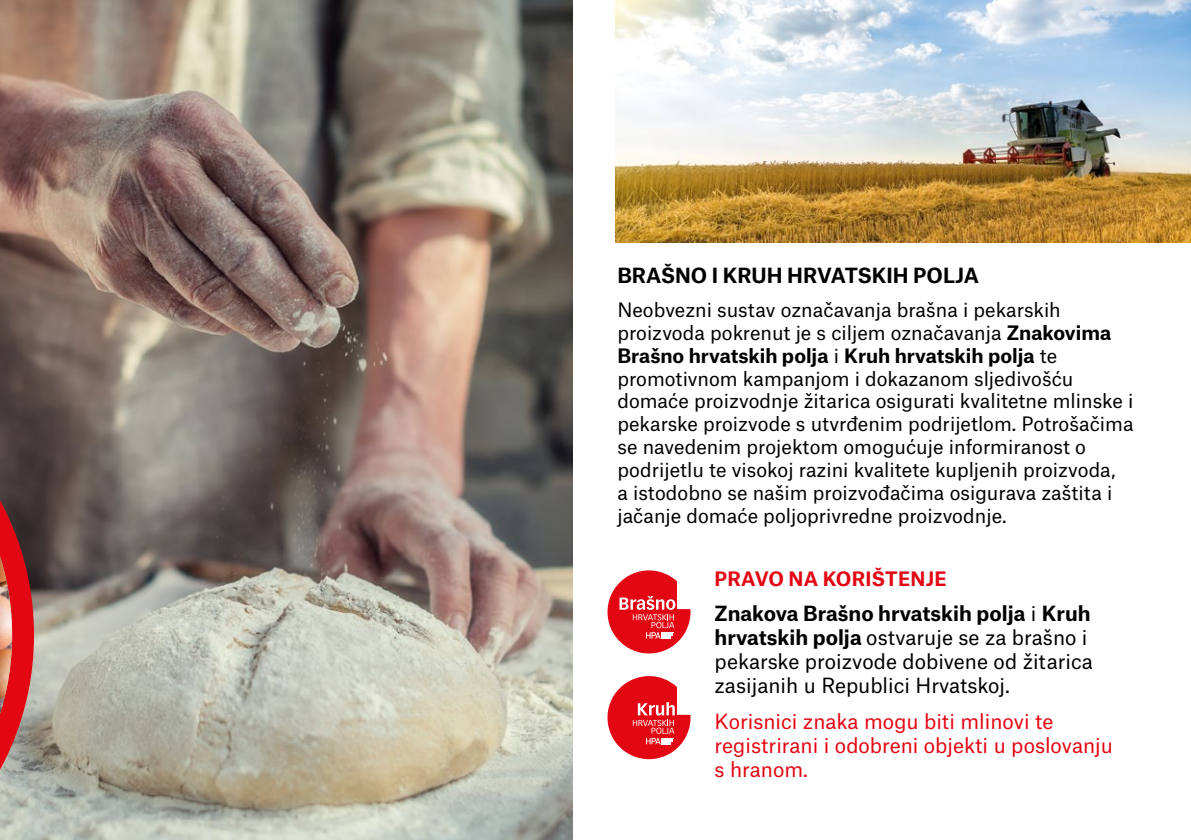
<style>
.page{position:relative;width:1191px;height:840px;background:#fff}
.page>*{position:absolute;margin:0;border:0;box-sizing:border-box;transform-origin:0 0}
.t1{font:20px/24px "Atlas Grotesk";color:#000}
.t2{font:20px/24px "Atlas Grotesk";color:#e30613}
.t3{font:700 20px "Atlas Grotesk";color:#000}
.t4{font:19px/22.8px "Atlas Grotesk";color:#000}
.t5{font:700 19px "Atlas Grotesk";letter-spacing:.01em;color:#e30613}
.s1{font-weight:700}
</style>
<div class="page">
<svg style="left:607px;top:570px;width:83px;height:83px"></svg>
<svg style="left:607px;top:676px;width:83px;height:82px"></svg>
<img style="left:0;top:0;width:572px;height:839px">
<img style="left:615px;top:0;width:576px;height:242px">
<svg style="left:0;top:351px;width:34px;height:488px;background:#8f4b4c"></svg>
<img style="left:0;top:555px;width:12px;height:158px">
<p class="t3" style="left:617px;top:259px;width:363px">BRAŠNO I KRUH HRVATSKIH POLJA</p>
<p class="t4" style="left:617px;top:296px;width:517px">Neobvezni sustav označavanja brašna i pekarskih proizvoda pokrenut je s ciljem označavanja <span class="s1">Znakovima Brašno hrvatskih polja</span> i <span class="s1">Kruh hrvatskih polja</span> te promotivnom kampanjom i dokazanom sljedivošću domaće proizvodnje žitarica osigurati kvalitetne mlinske i pekarske proizvode s utvrđenim podrijetlom. Potrošačima se navedenim projektom omogućuje informiranost o podrijetlu te visokoj razini kvalitete kupljenih proizvoda,<br>a istodobno se našim proizvođačima osigurava zaštita i jačanje domaće poljoprivredne proizvodnje.</p>
<p class="t5" style="left:714px;top:562px;width:234px">PRAVO NA KORIŠTENJE</p>
<p class="t1" style="left:714px;top:599px;width:380px"><span class="s1">Znakova Brašno hrvatskih polja</span> i <span class="s1">Kruh hrvatskih polja</span> ostvaruje se za brašno i pekarske proizvode dobivene od žitarica zasijanih u Republici Hrvatskoj.</p>
<p class="t2" style="left:714px;top:706px;width:400px">Korisnici znaka mogu biti mlinovi te registrirani i odobreni objekti u poslovanju s hranom.</p>
</div>
